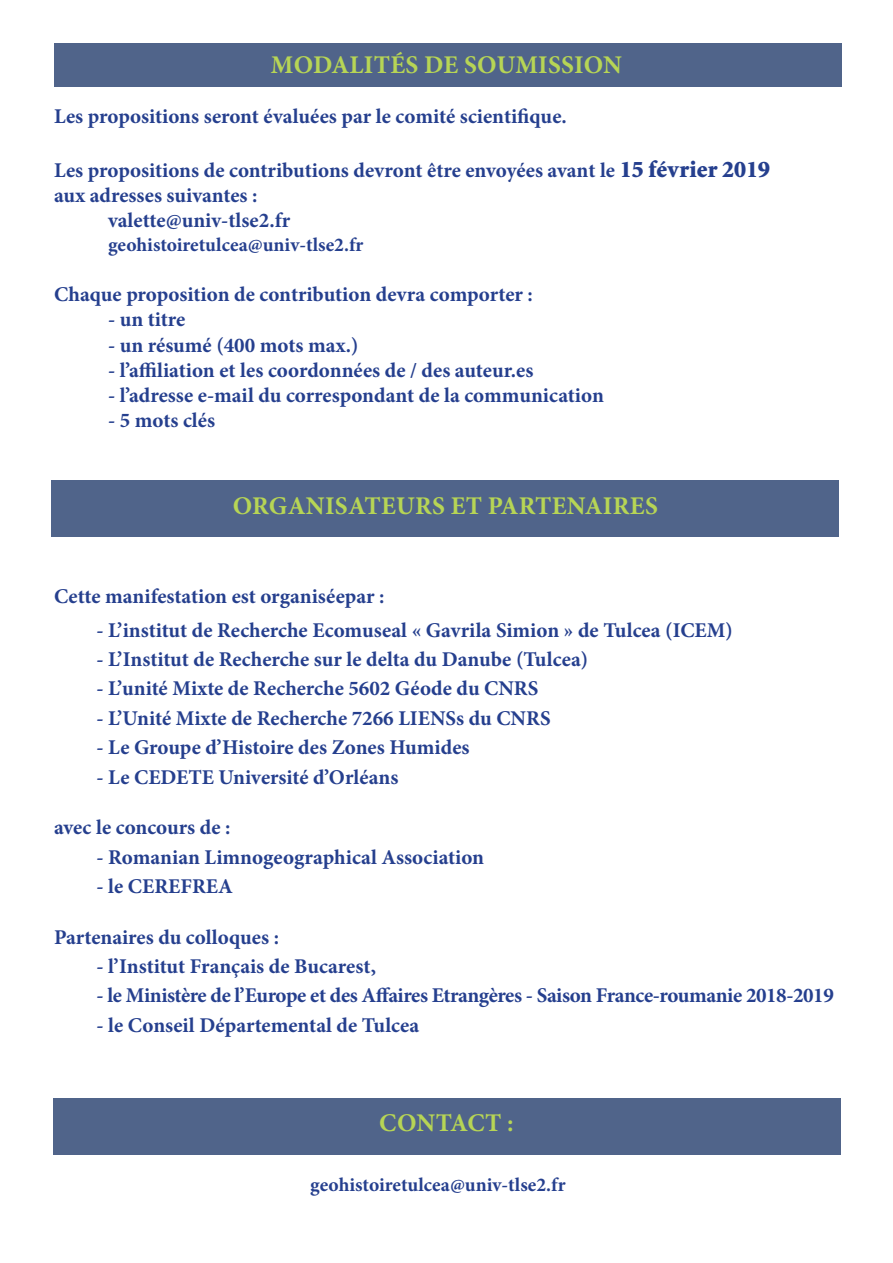
<style>
.page{position:relative;width:893px;height:1263px;background:#fff}
.page>*{position:absolute;margin:0;border:0;box-sizing:border-box;transform-origin:0 0}
.t1{font:700 25.5px "Minion Pro";letter-spacing:.01em;color:#b7d555}
.t2{font:700 21px "Minion Pro";color:#253f8e}
.t3{font:700 21px "Minion Pro";letter-spacing:-.025em;color:#253f8e}
.t4{font:700 19.5px "Minion Pro";color:#253f8e}
.s1{font-family:"Minion Std";font-weight:900;font-size:24px}
</style>
<div class="page">
<div style="left:54px;top:43px;width:787px;height:44px;background:#50648a"></div>
<div style="left:52px;top:480px;width:787px;height:57px;background:#50648a"></div>
<div style="left:53px;top:1098px;width:787px;height:56px;background:#50648a"></div>
<p class="t1" style="left:271px;top:46px;width:353px">MODALITÉS DE SOUMISSION</p>
<p class="t2" style="left:54px;top:101px;width:514px">Les propositions seront évaluées par le comité scientifique.</p>
<p class="t2" style="left:54px;top:155px;width:718px">Les propositions de contributions devront être envoyées avant le <span class="s1">15 février 2019</span></p>
<p class="t2" style="left:54px;top:181px;width:205px">aux adresses suivantes :</p>
<p class="t2" style="left:108px;top:206px;width:184px">valette@univ-tlse2.fr</p>
<p class="t4" style="left:108px;top:231px;width:257px">geohistoiretulcea@univ-tlse2.fr</p>
<p class="t2" style="left:54px;top:280px;width:480px">Chaque proposition de contribution devra comporter :</p>
<p class="t2" style="left:108px;top:305px;width:79px">- un titre</p>
<p class="t2" style="left:108px;top:330px;width:252px">- un résumé (400 mots max.)</p>
<p class="t2" style="left:108px;top:355px;width:427px">- l’affiliation et les coordonnées de / des auteur.es</p>
<p class="t2" style="left:108px;top:380px;width:497px">- l’adresse e-mail du correspondant de la communication</p>
<p class="t2" style="left:108px;top:406px;width:109px">- 5 mots clés</p>
<p class="t1" style="left:233px;top:487px;width:427px">ORGANISATEURS ET PARTENAIRES</p>
<p class="t2" style="left:54px;top:581px;width:332px">Cette manifestation est organiséepar :</p>
<p class="t2" style="left:97px;top:615px;width:638px">- L’institut de Recherche Ecomuseal « Gavrila Simion » de Tulcea (ICEM)</p>
<p class="t2" style="left:97px;top:644px;width:493px">- L’Institut de Recherche sur le delta du Danube (Tulcea)</p>
<p class="t2" style="left:97px;top:674px;width:443px">- L’unité Mixte de Recherche 5602 Géode du CNRS</p>
<p class="t2" style="left:97px;top:703px;width:456px">- L’Unité Mixte de Recherche 7266 LIENSs du CNRS</p>
<p class="t2" style="left:97px;top:733px;width:375px">- Le Groupe d’Histoire des Zones Humides</p>
<p class="t2" style="left:97px;top:762px;width:303px">- Le CEDETE Université d’Orléans</p>
<p class="t2" style="left:54px;top:813px;width:178px">avec le concours de :</p>
<p class="t2" style="left:97px;top:842px;width:389px">- Romanian Limnogeographical Association</p>
<p class="t2" style="left:97px;top:872px;width:138px">- le CEREFREA</p>
<p class="t2" style="left:54px;top:922px;width:226px">Partenaires du colloques :</p>
<p class="t2" style="left:97px;top:951px;width:281px">- l’Institut Français de Bucarest,</p>
<p class="t3" style="left:97px;top:981px;width:739px">- le Ministère de l’Europe et des Affaires Etrangères - Saison France-roumanie 2018-2019</p>
<p class="t2" style="left:97px;top:1010px;width:324px">- le Conseil Départemental de Tulcea</p>
<p class="t1" style="left:379px;top:1105px;width:136px">CONTACT :</p>
<p class="t4" style="left:310px;top:1171px;width:257px">geohistoiretulcea@univ-tlse2.fr</p>
</div>
